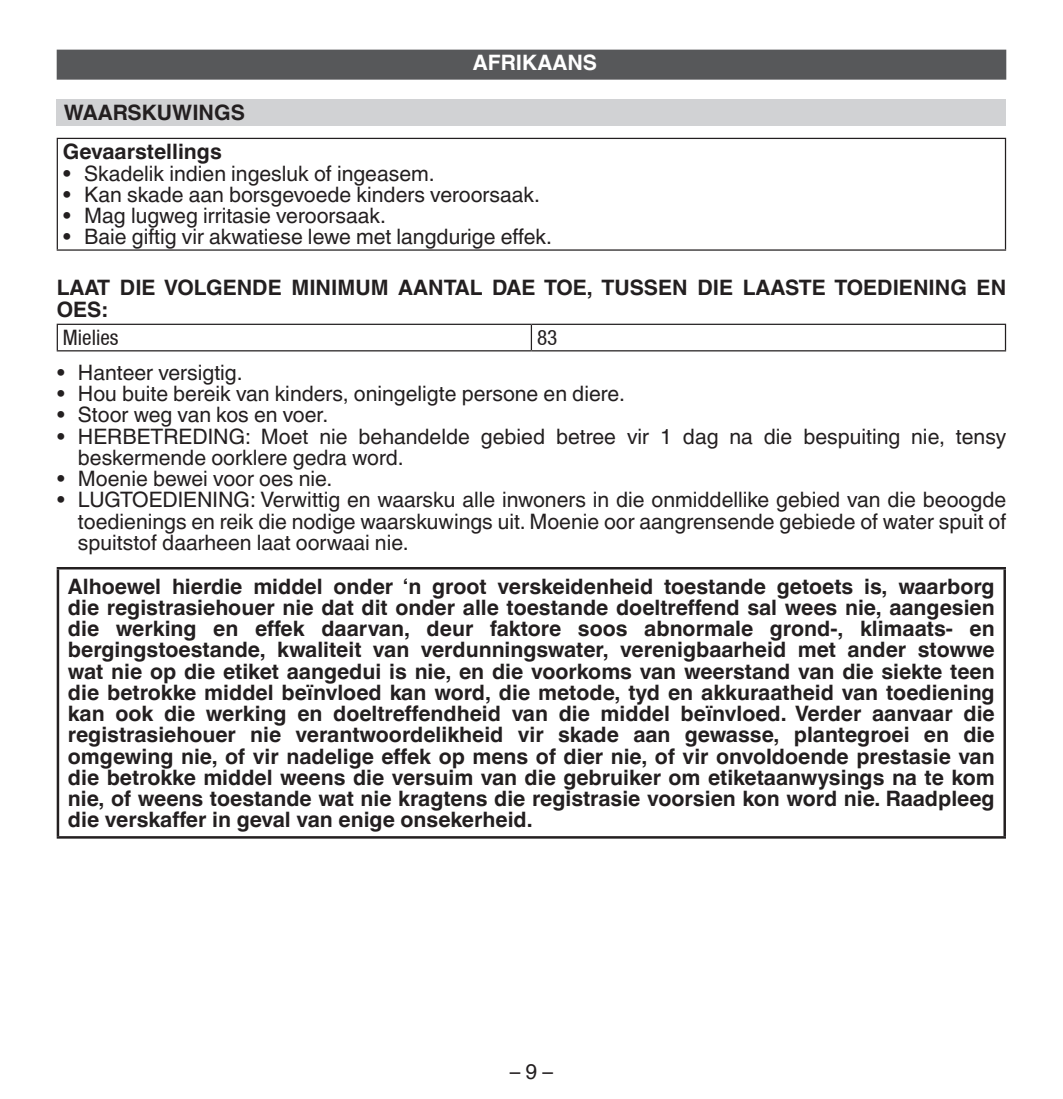
<style>
.page{position:relative;width:1063px;height:1099px;background:#fff}
.page>*{position:absolute;margin:0;border:0;box-sizing:border-box;transform-origin:0 0}
.t1{font:700 21.25px/21.2px "Helvetica Linotype";color:#231f20}
.t2{font:21.25px/21.2px "Helvetica Linotype";color:#231f20}
.t3{font:700 21.25px "Helvetica Linotype";color:#fff}
.t4{font:condensed 21.25px "Helvetica Neue LT";color:#231f20}
</style>
<div class="page">
<div style="left:57px;top:50px;width:949px;height:30px;background:#57585a"></div>
<div style="left:57px;top:99px;width:949px;height:26px;background:#d1d2d4"></div>
<hr style="left:57px;top:138px;width:949px;height:1px;background:#231f20">
<hr style="left:57px;top:139px;width:1px;height:110px;background:#231f20">
<hr style="left:1005px;top:139px;width:1px;height:110px;background:#231f20">
<hr style="left:57px;top:249px;width:949px;height:2px;background:#231f20">
<hr style="left:57px;top:324px;width:474px;height:1px;background:#231f20">
<svg style="left:57px;top:325px;width:1px;height:25px"></svg>
<hr style="left:531px;top:324px;width:475px;height:1px;background:#231f20">
<svg style="left:531px;top:325px;width:1px;height:25px"></svg>
<svg style="left:1005px;top:325px;width:1px;height:25px"></svg>
<hr style="left:57px;top:350px;width:474px;height:1px;background:#231f20">
<hr style="left:531px;top:350px;width:475px;height:1px;background:#231f20">
<hr style="left:57px;top:567px;width:949px;height:2px;background:#231f20">
<hr style="left:57px;top:569px;width:2px;height:267px;background:#231f20">
<hr style="left:1003px;top:569px;width:3px;height:267px;background:#231f20">
<hr style="left:57px;top:836px;width:949px;height:2px;background:#231f20">
<p class="t3" style="left:473px;top:51px;width:126px">AFRIKAANS</p>
<p class="t1" style="left:63px;top:93px;width:184px;line-height:39.2px">WAARSKUWINGS<br>Gevaarstellings</p>
<p class="t2" style="left:63px;top:163px;width:373px">• Skadelik indien ingesluk of ingeasem.</p>
<p class="t2" style="left:63px;top:184px;width:479px">• Kan skade aan borsgevoede kinders veroorsaak.</p>
<p class="t2" style="left:63px;top:205px;width:324px">• Mag lugweg irritasie veroorsaak.</p>
<p class="t2" style="left:63px;top:226px;width:491px">• Baie giftig vir akwatiese lewe met langdurige effek.</p>
<p class="t1" style="left:57px;top:277px;width:951px">LAAT DIE VOLGENDE MINIMUM AANTAL DAE TOE, TUSSEN DIE LAASTE TOEDIENING EN<br>OES:</p>
<p class="t4" style="left:63px;top:325px;width:57px">Mielies</p>
<p class="t4" style="left:537px;top:325px;width:22px">83</p>
<p class="t2" style="left:57px;top:362px;width:188px">• Hanteer versigtig.</p>
<p class="t2" style="left:57px;top:383px;width:570px">• Hou buite bereik van kinders, oningeligte persone en diere.</p>
<p class="t2" style="left:57px;top:404px;width:273px">• Stoor weg van kos en voer.</p>
<p class="t2" style="left:78px;top:425px;width:930px;text-indent:-21px">• HERBETREDING: Moet nie behandelde gebied betree vir 1 dag na die bespuiting nie, tensy beskermende oorklere gedra word.</p>
<p class="t2" style="left:57px;top:468px;width:277px">• Moenie bewei voor oes nie.</p>
<p class="t2" style="left:78px;top:489px;width:930px;text-align:justify;text-indent:-21px">• LUGTOEDIENING: Verwittig en waarsku alle inwoners in die onmiddellike gebied van die beoogde toedienings en reik die nodige waarskuwings uit. Moenie oor aangrensende gebiede of water spuit of spuitstof daarheen laat oorwaai nie.</p>
<p class="t1" style="left:68px;top:575px;width:928px;text-align:justify">Alhoewel hierdie middel onder ‘n groot verskeidenheid toestande getoets is, waarborg die registrasiehouer nie dat dit onder alle toestande doeltreffend sal wees nie, aangesien die werking en effek daarvan, deur faktore soos abnormale grond-, klimaats- en bergingstoestande, kwaliteit van verdunningswater, verenigbaarheid met ander stowwe wat nie op die etiket aangedui is nie, en die voorkoms van weerstand van die siekte teen die betrokke middel beïnvloed kan word, die metode, tyd en akkuraatheid van toediening kan ook die werking en doeltreffendheid van die middel beïnvloed. Verder aanvaar die registrasiehouer nie verantwoordelikheid vir skade aan gewasse, plantegroei en die omgewing nie, of vir nadelige effek op mens of dier nie, of vir onvoldoende prestasie van die betrokke middel weens die versuim van die gebruiker om etiketaanwysings na te kom nie, of weens toestande wat nie kragtens die registrasie voorsien kon word nie. Raadpleeg die verskaffer in geval van enige onsekerheid.</p>
<p class="t2" style="left:510px;top:1060px;width:45px">– 9 –</p>
</div>
